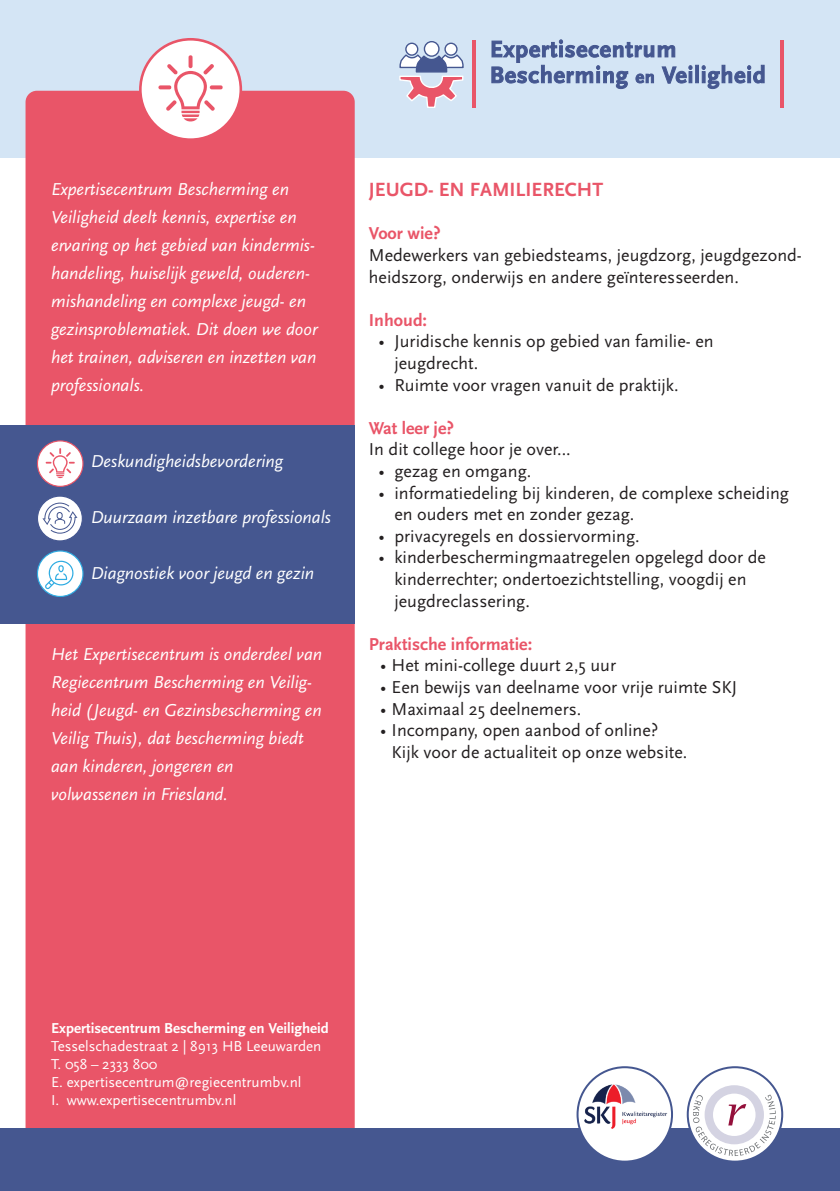
<style>
.page{position:relative;width:840px;height:1191px;background:#fff}
.page>*{position:absolute;margin:0;border:0;box-sizing:border-box;transform-origin:0 0}
.t1{font:20px "Scala Sans Bold LF";color:#e95568}
.t2{font:18px/21.6px "Scala Sans";color:#231f20}
.t3{font:italic 18px/28px "Scala Sans";color:#fff}
.t4{font:18px "Scala Sans Bold LF";color:#e95568}
.t5{font:15px/18px "Scala Sans";color:#fff}
.t6{font:15px "Scala Sans Bold LF";color:#fff}
</style>
<div class="page">
<div style="left:0;top:0;width:839px;height:158px;background:#d4e5f5"></div>
<div style="left:26px;top:91px;width:328px;height:1037px;background:#e95568"></div>
<div style="left:140px;top:39px;width:101px;height:101px;background:#fff;border-radius:50%"></div>
<div style="left:139px;top:38px;width:103px;height:103px;border:3px solid #e95568;border-radius:50%"></div>
<svg style="left:158px;top:55px;width:65px;height:67px"></svg>
<hr style="left:472px;top:41px;width:3px;height:67px;background:#e95568">
<hr style="left:779px;top:41px;width:3px;height:67px;background:#e95568">
<svg style="left:491px;top:40px;width:200px;height:49px"></svg>
<div style="left:695px;top:65px;width:3px;height:18px;background:#455790;border:1px solid #455790"></div>
<svg style="left:701px;top:65px;width:63px;height:24px"></svg>
<div style="left:405px;top:43px;width:12px;height:12px;background:#fff;border-radius:50%"></div>
<div style="left:405px;top:43px;width:13px;height:13px;border:1px solid #455790;border-radius:50%"></div>
<div style="left:445px;top:43px;width:11px;height:12px;background:#fff;border-radius:50%"></div>
<div style="left:444px;top:43px;width:13px;height:13px;border:1px solid #455790;border-radius:50%"></div>
<div style="left:424px;top:42px;width:14px;height:14px;background:#fff;border-radius:50%"></div>
<div style="left:423px;top:41px;width:16px;height:16px;border:1px solid #455790;border-radius:50%"></div>
<svg style="left:399px;top:53px;width:65px;height:55px"></svg>
<div style="left:0;top:1128px;width:839px;height:63px;background:#455790"></div>
<div style="left:577px;top:1067px;width:94px;height:94px;background:#fff;border-radius:50%"></div>
<img style="left:582px;top:1080px;width:85px;height:49px">
<div style="left:576px;top:1066px;width:96px;height:96px;border:2px solid #455790;border-radius:50%"></div>
<div style="left:687px;top:1067px;width:94px;height:94px;background:#fff;border-radius:50%"></div>
<svg style="left:692px;top:1085px;width:83px;height:71px"></svg>
<div style="left:686px;top:1066px;width:96px;height:96px;border:2px solid #455790;border-radius:50%"></div>
<div style="left:0;top:425px;width:354px;height:199px;background:#455790"></div>
<div style="left:37px;top:441px;width:46px;height:45px;background:#fff;border-radius:50%"></div>
<div style="left:37px;top:440px;width:46px;height:47px;border:1px solid #e95568;border-radius:50%"></div>
<svg style="left:46px;top:448px;width:29px;height:30px"></svg>
<div style="left:37px;top:551px;width:46px;height:45px;background:#fff;border-radius:50%"></div>
<div style="left:37px;top:550px;width:46px;height:47px;border:1px solid #2face2;border-radius:50%"></div>
<svg style="left:45px;top:560px;width:29px;height:29px"></svg>
<svg style="left:37px;top:496px;width:45px;height:45px"></svg>
<div style="left:37px;top:495px;width:46px;height:46px;border:1px solid #455790;border-radius:50%"></div>
<svg style="left:42px;top:502px;width:35px;height:31px"></svg>
<p class="t3" style="left:51px;top:175px;width:268px">Expertisecentrum Bescherming en Veiligheid deelt kennis, expertise en ervaring op het gebied van kindermis&shy;handeling, huiselijk geweld, ouderen&shy;mishandeling en complexe jeugd- en gezinsproblematiek. Dit doen we door het trainen, adviseren en inzetten van professionals.</p>
<p class="t3" style="left:91px;top:447px;width:193px">Deskundigheidsbevordering</p>
<p class="t3" style="left:91px;top:503px;width:241px">Duurzaam inzetbare professionals</p>
<p class="t3" style="left:91px;top:559px;width:225px">Diagnostiek voor jeugd en gezin</p>
<p class="t3" style="left:51px;top:640px;width:272px">Het Expertisecentrum is onderdeel van Regiecentrum Bescherming en Veilig&shy;heid (Jeugd- en Gezinsbescherming en Veilig Thuis), dat bescherming biedt aan kinderen, jongeren en volwassenen in Friesland.</p>
<p class="t1" style="left:369px;top:179px;width:235px">JEUGD- EN FAMILIERECHT</p>
<p class="t4" style="left:369px;top:224px;width:73px">Voor wie?</p>
<p class="t2" style="left:369px;top:244px;width:434px">Medewerkers van gebiedsteams, jeugdzorg, jeugdgezond&shy;heidszorg, onderwijs en andere geïnteresseerden.</p>
<p class="t4" style="left:369px;top:310px;width:60px">Inhoud:</p>
<p class="t2" style="left:394px;top:331px;width:320px;text-indent:-16px">• Juridische kennis op gebied van familie- en jeugdrecht.</p>
<p class="t2" style="left:378px;top:374px;width:301px">• Ruimte voor vragen vanuit de praktijk.</p>
<p class="t4" style="left:369px;top:418px;width:86px">Wat leer je?</p>
<p class="t2" style="left:369px;top:439px;width:203px">In dit college hoor je over...</p>
<p class="t2" style="left:378px;top:460px;width:154px">• gezag en omgang.</p>
<p class="t2" style="left:394px;top:482px;width:396px;text-indent:-16px">• informatiedeling bij kinderen, de complexe scheiding en ouders met en zonder gezag.</p>
<p class="t2" style="left:378px;top:525px;width:262px">• privacyregels en dossiervorming.</p>
<p class="t2" style="left:394px;top:547px;width:373px;text-indent:-16px">• kinderbeschermingmaatregelen opgelegd door de kinderrechter; ondertoezichtstelling, voogdij en jeugdreclassering.</p>
<p class="t4" style="left:369px;top:634px;width:165px">Praktische informatie:</p>
<p class="t2" style="left:380px;top:655px;width:237px">• Het mini-college duurt 2,5 uur</p>
<p class="t2" style="left:380px;top:676px;width:358px">• Een bewijs van deelname voor vrije ruimte SKJ</p>
<p class="t2" style="left:380px;top:698px;width:202px">• Maximaal 25 deelnemers.</p>
<p class="t2" style="left:391px;top:720px;width:297px;text-indent:-11px">• Incompany, open aanbod of online?<br>Kijk voor de actualiteit op onze website.</p>
<p class="t6" style="left:51px;top:1019px;width:279px">Expertisecentrum Bescherming en Veiligheid</p>
<p class="t5" style="left:51px;top:1037px;width:272px">Tesselschadestraat 2 | 8913 HB Leeuwarden T. 058 – 2333 800<br>E. expertisecentrum@regiecentrumbv.nl<br>I. www.expertisecentrumbv.nl</p>
</div>
